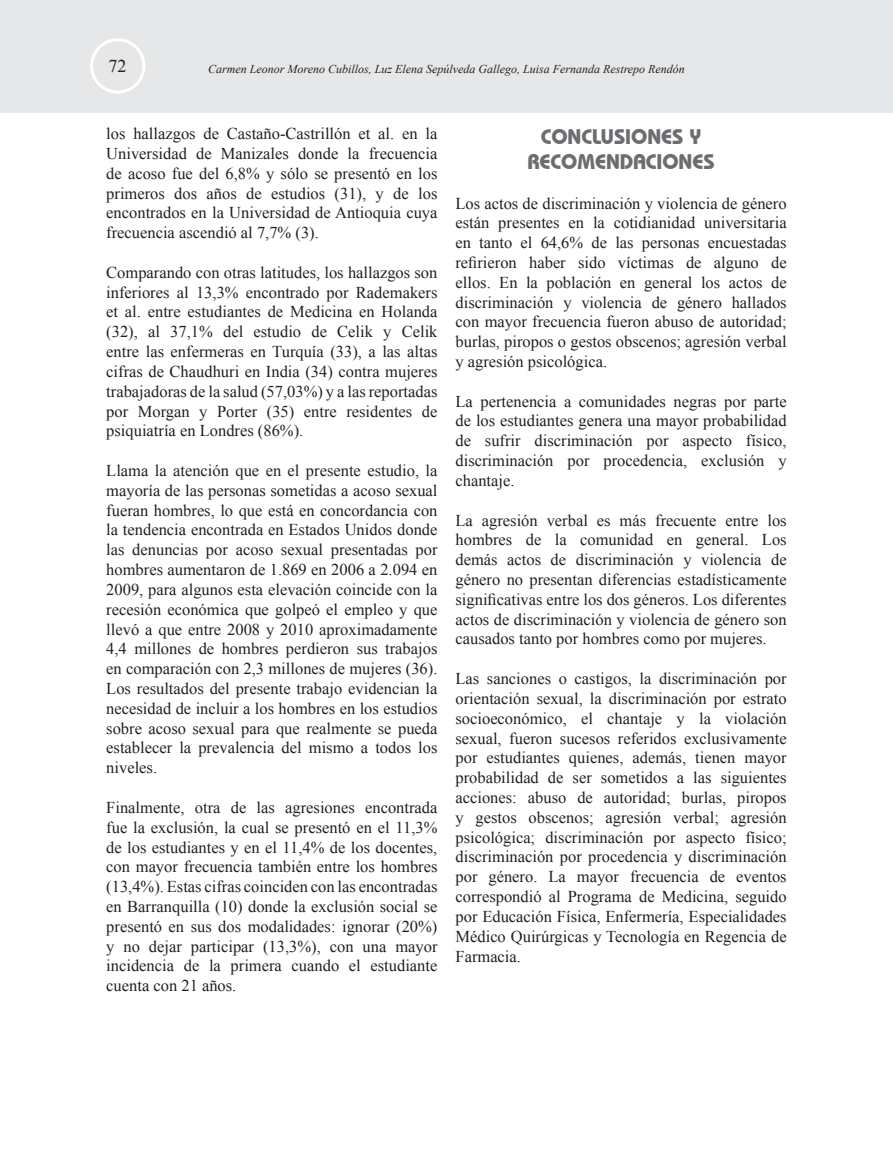
<style>
.page{position:relative;width:893px;height:1149px;background:#fff}
.page>*{position:absolute;margin:0;border:0;box-sizing:border-box;transform-origin:0 0}
.t1{font:700 21px/25.2px "Bauhaus IT Cby BT";color:#6c6d70;text-align:center}
.t2{font:18px "Times New Roman";color:#231f20}
.t3{font:16.5px/19.8px "Times New Roman";color:#231f20;text-align:justify}
.t4{font:italic 12px "Times New Roman";color:#231f20}
</style>
<div class="page">
<div style="left:0;top:0;width:893px;height:113px;background:#e6e7e9"></div>
<div style="left:90px;top:38px;width:55px;height:56px;border:3px solid #fff;border-radius:50%"></div>
<p class="t2" style="left:109px;top:54px;width:19px">72</p>
<p class="t4" style="left:208px;top:61px;width:478px">Carmen Leonor Moreno Cubillos, Luz Elena Sepúlveda Gallego, Luisa Fernanda Restrepo Rendón</p>
<p class="t3" style="left:106px;top:123px;width:333px">los hallazgos de Castaño-Castrillón et al. en la Universidad de Manizales donde la frecuencia de acoso fue del 6,8% y sólo se presentó en los primeros dos años de estudios (31), y de los encontrados en la Universidad de Antioquia cuya frecuencia ascendió al 7,7% (3).</p>
<p class="t3" style="left:106px;top:262px;width:333px">Comparando con otras latitudes, los hallazgos son inferiores al 13,3% encontrado por Rademakers et al. entre estudiantes de Medicina en Holanda (32), al 37,1% del estudio de Celik y Celik entre las enfermeras en Turquía (33), a las altas cifras de Chaudhuri en India (34) contra mujeres trabajadoras de la salud (57,03%) y a las reportadas por Morgan y Porter (35) entre residentes de psiquiatría en Londres (86%).</p>
<p class="t3" style="left:106px;top:460px;width:333px">Llama la atención que en el presente estudio, la mayoría de las personas sometidas a acoso sexual fueran hombres, lo que está en concordancia con la tendencia encontrada en Estados Unidos donde las denuncias por acoso sexual presentadas por hombres aumentaron de 1.869 en 2006 a 2.094 en 2009, para algunos esta elevación coincide con la recesión económica que golpeó el empleo y que llevó a que entre 2008 y 2010 aproximadamente 4,4 millones de hombres perdieron sus trabajos en comparación con 2,3 millones de mujeres (36).<br>Los resultados del presente trabajo evidencian la necesidad de incluir a los hombres en los estudios sobre acoso sexual para que realmente se pueda establecer la prevalencia del mismo a todos los niveles.</p>
<p class="t3" style="left:106px;top:797px;width:333px">Finalmente, otra de las agresiones encontrada fue la exclusión, la cual se presentó en el 11,3% de los estudiantes y en el 11,4% de los docentes, con mayor frecuencia también entre los hombres (13,4%). Estas cifras coinciden con las encontradas en Barranquilla (10) donde la exclusión social se presentó en sus dos modalidades: ignorar (20%) y no dejar participar (13,3%), con una mayor incidencia de la primera cuando el estudiante cuenta con 21 años.</p>
<p class="t1" style="left:527px;top:123px;width:189px">CONCLUSIONES Y<br>RECOMENDACIONES</p>
<p class="t3" style="left:455px;top:193px;width:333px">Los actos de discriminación y violencia de género están presentes en la cotidianidad universitaria en tanto el 64,6% de las personas encuestadas refirieron haber sido víctimas de alguno de ellos. En la población en general los actos de discriminación y violencia de género hallados con mayor frecuencia fueron abuso de autoridad; burlas, piropos o gestos obscenos; agresión verbal y agresión psicológica.</p>
<p class="t3" style="left:455px;top:391px;width:333px">La pertenencia a comunidades negras por parte de los estudiantes genera una mayor probabilidad de sufrir discriminación por aspecto físico, discriminación por procedencia, exclusión y chantaje.</p>
<p class="t3" style="left:455px;top:509px;width:333px">La agresión verbal es más frecuente entre los hombres de la comunidad en general. Los demás actos de discriminación y violencia de género no presentan diferencias estadísticamente significativas entre los dos géneros. Los diferentes actos de discriminación y violencia de género son causados tanto por hombres como por mujeres.</p>
<p class="t3" style="left:455px;top:668px;width:333px">Las sanciones o castigos, la discriminación por orientación sexual, la discriminación por estrato socioeconómico, el chantaje y la violación sexual, fueron sucesos referidos exclusivamente por estudiantes quienes, además, tienen mayor probabilidad de ser sometidos a las siguientes acciones: abuso de autoridad; burlas, piropos y gestos obscenos; agresión verbal; agresión psicológica; discriminación por aspecto físico; discriminación por procedencia y discriminación por género. La mayor frecuencia de eventos correspondió al Programa de Medicina, seguido por Educación Física, Enfermería, Especialidades Médico Quirúrgicas y Tecnología en Regencia de Farmacia.</p>
</div>
